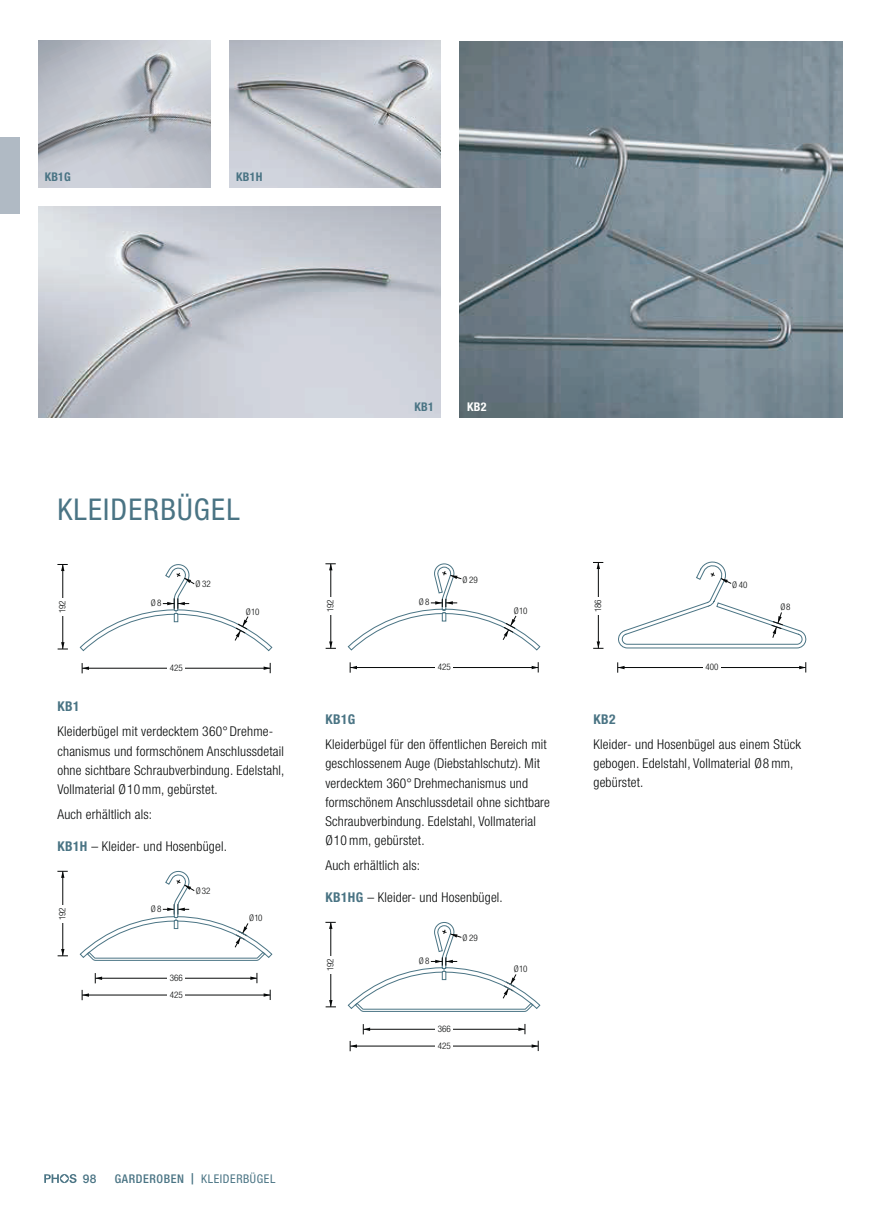
<style>
.page{position:relative;width:872px;height:1232px;background:#fff}
.page>*{position:absolute;margin:0;border:0;box-sizing:border-box;transform-origin:0 0}
.t1{font:condensed 30px "Helvetica Neue LT Std";letter-spacing:.04em;color:#4a7484}
.t2{font:300 condensed 13.5px/19.2px "Helvetica Neue LT Std";letter-spacing:.015em;color:#070909}
.t3{font:700 condensed 13.5px "Helvetica Neue LT Std";letter-spacing:.03em;color:#4a7484}
.t4{font:condensed 12px "Helvetica Neue LT Std";letter-spacing:.05em;color:#4a7484}
.t5{font:700 condensed 12px "Helvetica Neue LT Std";letter-spacing:.02em;color:#4a7484}
.t6{font:700 condensed 12px "Helvetica Neue LT Std";color:#fff}
.t7{font:500 12px "Helvetica Neue LT Std";color:#4a7484}
.t8{font:300 condensed 9px "Helvetica Neue LT Std";color:#070909}
.s1{font-weight:700;color:#4a7484}
.s2{font-weight:500}
.s3{font-weight:500;font-stretch:normal;font-size:11.25px}
</style>
<div class="page">
<img style="left:459px;top:41px;width:383px;height:376px">
<svg style="left:58px;top:642px;width:10px;height:8px"></svg>
<hr style="left:62px;top:564px;width:1px;height:85px;background:#070909">
<svg style="left:57px;top:564px;width:11px;height:7px"></svg>
<div style="left:59px;top:598px;width:7px;height:17px;background:#fff"></div>
<svg style="left:82px;top:663px;width:7px;height:10px"></svg>
<hr style="left:82px;top:668px;width:188px;height:1px;background:#070909">
<svg style="left:264px;top:663px;width:7px;height:10px"></svg>
<div style="left:167px;top:664px;width:18px;height:7px;background:#fff"></div>
<svg style="left:79px;top:564px;width:194px;height:87px"></svg>
<svg style="left:325px;top:641px;width:11px;height:8px"></svg>
<hr style="left:330px;top:564px;width:1px;height:84px;background:#070909">
<svg style="left:325px;top:563px;width:11px;height:7px"></svg>
<div style="left:327px;top:597px;width:7px;height:18px;background:#fff"></div>
<svg style="left:350px;top:662px;width:7px;height:10px"></svg>
<hr style="left:350px;top:667px;width:188px;height:1px;background:#070909">
<svg style="left:531px;top:662px;width:8px;height:10px"></svg>
<div style="left:435px;top:664px;width:18px;height:7px;background:#fff"></div>
<svg style="left:347px;top:563px;width:194px;height:88px"></svg>
<svg style="left:325px;top:1000px;width:11px;height:7px"></svg>
<hr style="left:330px;top:922px;width:1px;height:85px;background:#070909">
<svg style="left:325px;top:922px;width:11px;height:7px"></svg>
<div style="left:327px;top:955px;width:7px;height:18px;background:#fff"></div>
<svg style="left:363px;top:1024px;width:7px;height:10px"></svg>
<hr style="left:363px;top:1029px;width:162px;height:1px;background:#070909">
<svg style="left:518px;top:1024px;width:7px;height:10px"></svg>
<div style="left:435px;top:1025px;width:18px;height:7px;background:#fff"></div>
<svg style="left:350px;top:1041px;width:7px;height:10px"></svg>
<hr style="left:350px;top:1045px;width:188px;height:1px;background:#070909">
<svg style="left:531px;top:1040px;width:8px;height:11px"></svg>
<div style="left:435px;top:1042px;width:18px;height:7px;background:#fff"></div>
<svg style="left:347px;top:922px;width:194px;height:90px"></svg>
<svg style="left:58px;top:949px;width:10px;height:7px"></svg>
<hr style="left:62px;top:871px;width:1px;height:84px;background:#070909">
<svg style="left:57px;top:871px;width:11px;height:7px"></svg>
<div style="left:59px;top:904px;width:7px;height:18px;background:#fff"></div>
<svg style="left:95px;top:973px;width:7px;height:10px"></svg>
<hr style="left:95px;top:978px;width:162px;height:1px;background:#070909">
<svg style="left:250px;top:973px;width:8px;height:10px"></svg>
<div style="left:167px;top:974px;width:18px;height:7px;background:#fff"></div>
<svg style="left:82px;top:990px;width:7px;height:10px"></svg>
<hr style="left:82px;top:994px;width:188px;height:1px;background:#070909">
<svg style="left:264px;top:989px;width:7px;height:11px"></svg>
<div style="left:167px;top:991px;width:18px;height:7px;background:#fff"></div>
<svg style="left:79px;top:870px;width:194px;height:91px"></svg>
<svg style="left:593px;top:641px;width:10px;height:8px"></svg>
<hr style="left:598px;top:562px;width:1px;height:86px;background:#070909">
<svg style="left:593px;top:562px;width:10px;height:7px"></svg>
<div style="left:594px;top:597px;width:7px;height:17px;background:#fff"></div>
<svg style="left:617px;top:662px;width:7px;height:10px"></svg>
<hr style="left:617px;top:667px;width:188px;height:1px;background:#070909">
<svg style="left:799px;top:662px;width:7px;height:10px"></svg>
<div style="left:703px;top:664px;width:17px;height:7px;background:#fff"></div>
<svg style="left:618px;top:561px;width:189px;height:88px"></svg>
<img style="left:38px;top:207px;width:402px;height:210px">
<img style="left:230px;top:41px;width:210px;height:147px">
<img style="left:38px;top:40px;width:172px;height:148px">
<svg style="left:44px;top:1174px;width:33px;height:9px"></svg>
<div style="left:0;top:137px;width:19px;height:76px;background:#b0bac4"></div>
<p class="t5" style="left:45px;top:170px;width:28px">KB1G</p>
<p class="t5" style="left:236px;top:170px;width:28px">KB1H</p>
<h1 class="t1" style="left:57px;top:491px;width:184px">KLEIDERBÜGEL</h1>
<p class="t8" style="left:59px;top:613px;width:14px;rotate:-90deg">192</p>
<p class="t8" style="left:151px;top:599px;width:12px">Ø 8</p>
<p class="t8" style="left:195px;top:581px;width:17px">Ø 32</p>
<p class="t8" style="left:170px;top:664px;width:14px">425</p>
<p class="t8" style="left:246px;top:608px;width:15px">Ø 10</p>
<p class="t3" style="left:57px;top:698px;width:24px">KB1</p>
<p class="t2" style="left:57px;top:723px;width:228px">Kleiderbügel mit verdecktem 360° Drehme&shy;chanismus und formschönem Anschlussdetail ohne sichtbare Schraubverbindung. Edelstahl, Vollmaterial Ø 10 mm, gebürstet.</p>
<p class="t2" style="left:57px;top:806px;width:96px">Auch erhältlich als:</p>
<p class="t2" style="left:57px;top:838px;width:171px"><span class="s1">KB1H</span> – Kleider- und Hosenbügel.</p>
<p class="t8" style="left:59px;top:920px;width:14px;rotate:-90deg">192</p>
<p class="t8" style="left:151px;top:905px;width:12px">Ø 8</p>
<p class="t8" style="left:196px;top:887px;width:16px">Ø 32</p>
<p class="t8" style="left:170px;top:974px;width:14px">366</p>
<p class="t8" style="left:170px;top:991px;width:14px">425</p>
<p class="t8" style="left:249px;top:915px;width:15px">Ø 10</p>
<p class="t8" style="left:327px;top:612px;width:14px;rotate:-90deg">192</p>
<p class="t5" style="left:414px;top:400px;width:21px">KB1</p>
<p class="t6" style="left:467px;top:400px;width:21px">KB2</p>
<p class="t8" style="left:418px;top:599px;width:12px">Ø 8</p>
<p class="t8" style="left:462px;top:576px;width:17px">Ø 29</p>
<p class="t8" style="left:438px;top:664px;width:14px">425</p>
<p class="t8" style="left:514px;top:607px;width:15px">Ø 10</p>
<p class="t3" style="left:325px;top:711px;width:31px">KB1G</p>
<p class="t2" style="left:325px;top:736px;width:226px">Kleiderbügel für den öffentlichen Bereich mit geschlossenem Auge (Diebstahlschutz). Mit verdecktem 360° Drehmechanismus und formschönem Anschlussdetail ohne sichtbare Schraubverbindung. Edelstahl, Vollmaterial<br>Ø 10 mm, gebürstet.</p>
<p class="t2" style="left:325px;top:857px;width:96px">Auch erhältlich als:</p>
<p class="t2" style="left:325px;top:889px;width:179px"><span class="s1">KB1HG</span> – Kleider- und Hosenbügel.</p>
<p class="t8" style="left:327px;top:971px;width:14px;rotate:-90deg">192</p>
<p class="t8" style="left:419px;top:957px;width:12px">Ø 8</p>
<p class="t8" style="left:462px;top:934px;width:17px">Ø 29</p>
<p class="t8" style="left:438px;top:1025px;width:14px">366</p>
<p class="t8" style="left:438px;top:1042px;width:14px">425</p>
<p class="t8" style="left:514px;top:966px;width:15px">Ø 10</p>
<p class="t8" style="left:594px;top:612px;width:14px;rotate:-90deg">186</p>
<p class="t8" style="left:732px;top:582px;width:17px">Ø 40</p>
<p class="t8" style="left:705px;top:664px;width:14px">400</p>
<p class="t8" style="left:780px;top:603px;width:11px">Ø 8</p>
<p class="t3" style="left:593px;top:711px;width:24px">KB2</p>
<p class="t2" style="left:593px;top:736px;width:209px">Kleider- und Hosenbügel aus einem Stück gebogen. Edelstahl, Vollmaterial Ø 8 mm, gebürstet.</p>
<p class="t7" style="left:83px;top:1172px;width:15px">98</p>
<p class="t4" style="left:115px;top:1172px;width:162px"><span class="s2">GARDEROBEN</span> <span class="s3">|</span> KLEIDERBÜGEL</p>
</div>
